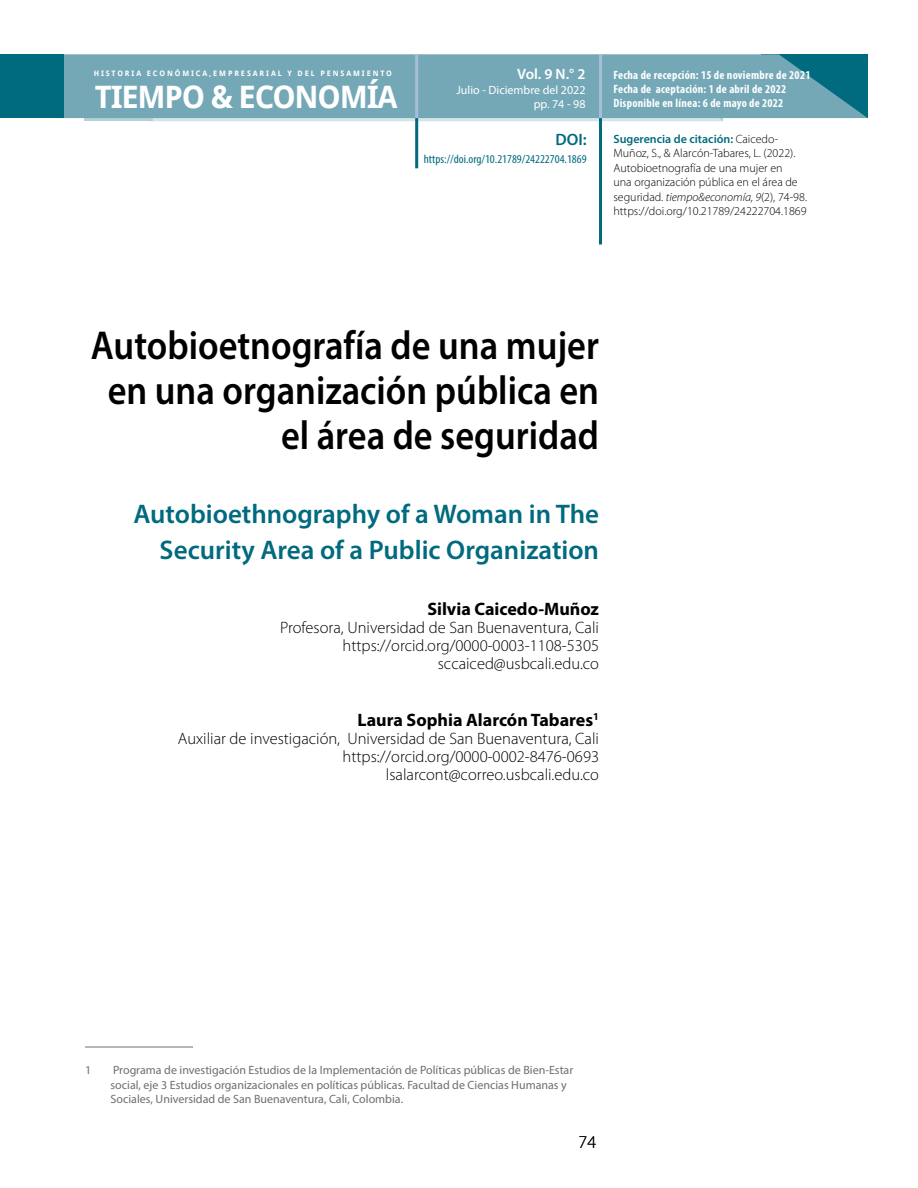
<style>
.page{position:relative;width:918px;height:1188px;background:#fff}
.page>*{position:absolute;margin:0;border:0;box-sizing:border-box;transform-origin:0 0}
.TITULO_0_ES{font:600 40.5px/45px "Myriad Pro";color:#000;text-align:right;scale:.9 1}
.t1{font:700 30.9px "Droid Sans";letter-spacing:-.04em;color:#fff}
.TITULO_0_EN{font:600 27px/36px "Myriad Pro";color:#006a7e;text-align:right}
.t2{font:700 27px "Droid Sans";color:#fff}
.AUTOR{font:700 18px "Myriad Pro";color:#000}
.t3{font:300 18px "Myriad Pro";color:#000}
.AUTOR_2{font:300 16.5px/18px "Myriad Pro";color:#000;text-align:right}
.t4{font:600 16.5px "Myriad Pro";color:#006a7e}
.t5{font:600 15px "Myriad Pro";color:#fff}
.NOTA_AL_PIE{font:12px/14.4px "Myriad Pro";color:#6d6e71}
.t6{font:300 12px/14.4px "Myriad Pro";color:#000}
.t7{font:700 condensed 12px/14.4px "Myriad Pro";letter-spacing:.02em;color:#fff}
.t8{font:condensed 12px "Myriad Pro";color:#006a7e;scale:1.06 1}
.t9{font:12px "Myriad Pro";color:#fff}
.t10{font:700 7.5px "Droid Sans";letter-spacing:.25em;color:#fff}
.s1{font-weight:600;color:#006a7e}
.s2{font-style:italic}
</style>
<div class="page">
<svg style="left:153px;top:118px;width:570px;height:3px;background:#d1e2e7"></svg>
<div style="left:85px;top:58px;width:68px;height:63px;background:#afcfd6"></div>
<div style="left:64px;top:54px;width:804px;height:64px;background:#74a8b7"></div>
<div style="left:0;top:54px;width:64px;height:64px;background:#006a7e"></div>
<hr style="left:415px;top:54px;width:3px;height:64px;background:#a7bdda">
<hr style="left:599px;top:54px;width:3px;height:64px;background:#a7bdda">
<hr style="left:599px;top:118px;width:3px;height:126px;background:#006a7e">
<hr style="left:415px;top:118px;width:3px;height:50px;background:#006a7e">
<hr style="left:85px;top:1047px;width:108px;height:1px;background:#6d6e71">
<p class="t5" style="left:517px;top:65px;width:70px">Vol. 9 N.° 2</p>
<p class="t9" style="left:457px;top:82px;width:131px">Julio - Diciembre del 2022</p>
<p class="t10" style="left:94px;top:68px;width:300px">HISTORIA ECONÓMICA,EMPRESARIAL Y DEL PENSAMIENTO</p>
<h3 class="t2" style="left:162px;top:68px;width:161px">CONTENIDO</h3>
<p class="t7" style="left:613px;top:67px;width:198px">Fecha de recepción: 15 de noviembre de 2021<br>Fecha de aceptación: 1 de abril de 2022<br>Disponible en línea: 6 de mayo de 2022</p>
<p class="t6" style="left:613px;top:132px;width:195px"><span class="s1">Sugerencia de citación:</span> Caicedo-Muñoz, S., &amp; Alarcón-Tabares, L. (2022).<br>Autobioetnografía de una mujer en<br>una organización pública en el área de seguridad. <span class="s2">tiempo&amp;economía, 9</span>(2), 74-98. https://doi.org/10.21789/24222704.1869</p>
<h2 class="t1" style="left:95px;top:75px;width:304px">TIEMPO &amp; ECONOMÍA</h2>
<p class="t9" style="left:534px;top:97px;width:53px">pp. 74 - 98</p>
<p class="t4" style="left:555px;top:129px;width:33px">DOI:</p>
<p class="t8" style="left:424px;top:152px;width:155px">https://doi.org/10.21789/24222704.1869</p>
<p class="TITULO_0_ES" style="left:91px;top:322px;width:566px">Autobioetnografía de una mujer en una organización pública en el área de seguridad</p>
<p class="TITULO_0_EN" style="left:133px;top:495px;width:467px">Autobioethnography of a Woman in The<br>Security Area of a Public Organization</p>
<p class="AUTOR" style="left:427px;top:598px;width:173px">Silvia Caicedo-Muñoz</p>
<p class="AUTOR_2" style="left:280px;top:619px;width:320px">Profesora, Universidad de San Buenaventura, Cali https://orcid.org/0000-0003-1108-5305</p>
<p class="AUTOR_2" style="left:438px;top:655px;width:163px">sccaiced@usbcali.edu.co</p>
<p class="AUTOR" style="left:358px;top:708px;width:243px">Laura Sophia Alarcón Tabares<sup>1</sup></p>
<p class="AUTOR_2" style="left:178px;top:729px;width:423px">Auxiliar de investigación, Universidad de San Buenaventura, Cali https://orcid.org/0000-0002-8476-0693</p>
<p class="AUTOR_2" style="left:386px;top:765px;width:215px">lsalarcont@correo.usbcali.edu.co</p>
<p class="NOTA_AL_PIE" style="left:85px;top:1063px;width:8px">1</p>
<p class="NOTA_AL_PIE" style="left:111px;top:1063px;width:464px">Programa de investigación Estudios de la Implementación de Políticas públicas de Bien-Estar social, eje 3 Estudios organizacionales en políticas públicas. Facultad de Ciencias Humanas y<br>Sociales, Universidad de San Buenaventura, Cali, Colombia.</p>
<p class="t3" style="left:579px;top:1132px;width:19px">74</p>
</div>
